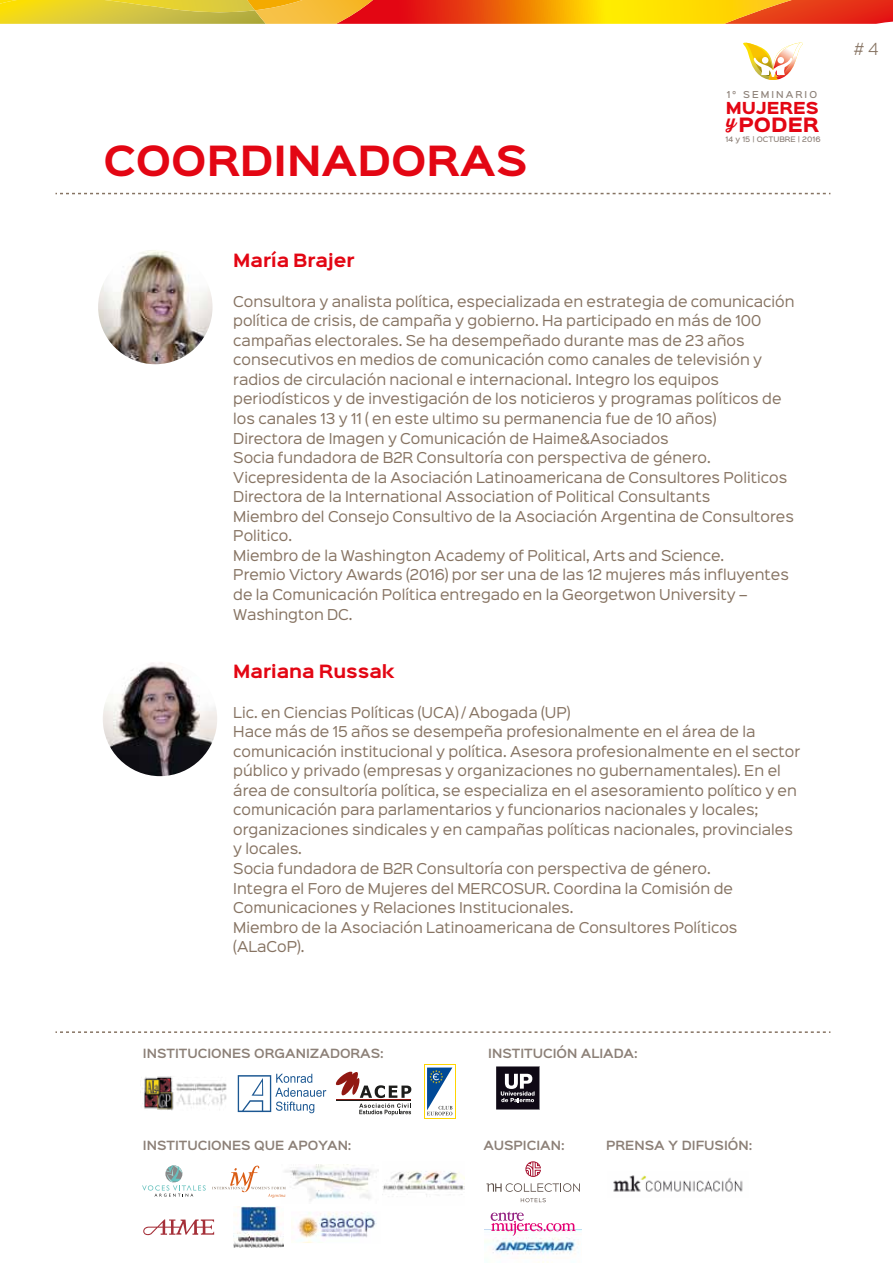
<style>
.page{position:relative;width:893px;height:1263px;background:#fff}
.page>*{position:absolute;margin:0;border:0;box-sizing:border-box;transform-origin:0 0}
.t1{font:700 37.5px "Sinkin Sans 700";color:#e30613}
.t2{font:900 17.85px "Sinkin Sans 800";color:#e30613}
.t3{font:16.65px "Sant Elia Script Bold DMO";color:#e30613}
.t4{font:700 16.5px "Sinkin Sans 700";color:#e30613}
.t5{font:300 15px "Sinkin Sans 300";color:#867362}
.t6{font:900 14.85px "Sinkin Sans 800";color:#e30613}
.t7{font:13.5px/19.5px "Sinkin Sans 400";color:#867362}
.t8{font:600 11.4px "Sinkin Sans 600";color:#8c8077}
.t9{font:500 8.55px "Sinkin Sans 500";letter-spacing:.24em;color:#8c8077}
.t10{font:500 6.75px "Sinkin Sans 500";color:#8c8077}
</style>
<div class="page">
<img style="left:98px;top:250px;width:115px;height:114px;border-radius:57px">
<img style="left:103px;top:662px;width:114px;height:114px;border-radius:57px">
<svg style="left:0;top:0;width:893px;height:24px;background:#ea961d"></svg>
<svg style="left:55px;top:193px;width:775px;height:1px"></svg>
<svg style="left:55px;top:1031px;width:775px;height:2px"></svg>
<svg style="left:743px;top:43px;width:60px;height:37px"></svg>
<div style="left:777px;top:57px;width:7px;height:7px;background:#fff;border-radius:50%"></div>
<svg style="left:496px;top:1066px;width:44px;height:44px;background:#46414a"></svg>
<svg style="left:335px;top:1071px;width:76px;height:44px"></svg>
<svg style="left:238px;top:1074px;width:88px;height:39px"></svg>
<img style="left:144px;top:1076px;width:83px;height:35px">
<svg style="left:427px;top:1067px;width:26px;height:49px"></svg>
<svg style="left:427px;top:1067px;width:25px;height:48px"></svg>
<svg style="left:486px;top:1183px;width:94px;height:9px"></svg>
<svg style="left:525px;top:1161px;width:16px;height:16px"></svg>
<svg style="left:521px;top:1198px;width:25px;height:4px"></svg>
<svg style="left:212px;top:1165px;width:69px;height:33px"></svg>
<svg style="left:142px;top:1165px;width:64px;height:31px"></svg>
<img style="left:291px;top:1212px;width:86px;height:31px">
<img style="left:382px;top:1171px;width:83px;height:24px">
<img style="left:281px;top:1164px;width:97px;height:37px">
<img style="left:233px;top:1207px;width:51px;height:41px">
<svg style="left:143px;top:1219px;width:71px;height:16px"></svg>
<img style="left:484px;top:1230px;width:98px;height:33px">
<img style="left:613px;top:1175px;width:130px;height:17px">
<svg style="left:491px;top:1211px;width:85px;height:25px"></svg>
<h1 class="t1" style="left:104px;top:141px;width:425px">COORDINADORAS</h1>
<p class="t9" style="left:727px;top:87px;width:92px">1° SEMINARIO</p>
<p class="t10" style="left:725px;top:133px;width:97px">14 y 15 | OCTUBRE | 2016</p>
<p class="t6" style="left:726px;top:101px;width:94px">MUJERES</p>
<h2 class="t2" style="left:738px;top:116px;width:82px">PODER</h2>
<p class="t3" style="left:726px;top:111px;width:11px">y</p>
<p class="t4" style="left:233px;top:252px;width:123px">María Brajer</p>
<p class="t7" style="left:233px;top:290px;width:563px">Consultora y analista política, especializada en estrategia de comunicación política de crisis, de campaña y gobierno. Ha participado en más de 100 campañas electorales. Se ha desempeñado durante mas de 23 años consecutivos en medios de comunicación como canales de televisión y radios de circulación nacional e internacional. Integro los equipos periodísticos y de investigación de los noticieros y programas políticos de los canales 13 y 11 ( en este ultimo su permanencia fue de 10 años)<br>Directora de Imagen y Comunicación de Haime&amp;Asociados<br>Socia fundadora de B2R Consultoría con perspectiva de género.<br>Vicepresidenta de la Asociación Latinoamericana de Consultores Politicos Directora de la International Association of Political Consultants<br>Miembro del Consejo Consultivo de la Asociación Argentina de Consultores Politico.<br>Miembro de la Washington Academy of Political, Arts and Science.<br>Premio Victory Awards (2016) por ser una de las 12 mujeres más influyentes de la Comunicación Política entregado en la Georgetwon University – Washington DC.</p>
<p class="t4" style="left:233px;top:663px;width:163px">Mariana Russak</p>
<p class="t7" style="left:233px;top:701px;width:568px">Lic. en Ciencias Políticas (UCA) / Abogada (UP)<br>Hace más de 15 años se desempeña profesionalmente en el área de la comunicación institucional y política. Asesora profesionalmente en el sector público y privado (empresas y organizaciones no gubernamentales). En el área de consultoría política, se especializa en el asesoramiento político y en comunicación para parlamentarios y funcionarios nacionales y locales; organizaciones sindicales y en campañas políticas nacionales, provinciales y locales.<br>Socia fundadora de B2R Consultoría con perspectiva de género.<br>Integra el Foro de Mujeres del MERCOSUR. Coordina la Comisión de Comunicaciones y Relaciones Institucionales.<br>Miembro de la Asociación Latinoamericana de Consultores Políticos (ALaCoP).</p>
<p class="t5" style="left:854px;top:37px;width:26px"># 4</p>
<p class="t8" style="left:143px;top:1043px;width:242px">INSTITUCIONES ORGANIZADORAS:</p>
<p class="t8" style="left:143px;top:1135px;width:210px">INSTITUCIONES QUE APOYAN:</p>
<p class="t8" style="left:488px;top:1043px;width:151px">INSTITUCIÓN ALIADA:</p>
<p class="t8" style="left:483px;top:1135px;width:83px">AUSPICIAN:</p>
<p class="t8" style="left:606px;top:1135px;width:148px">PRENSA Y DIFUSIÓN:</p>
</div>
